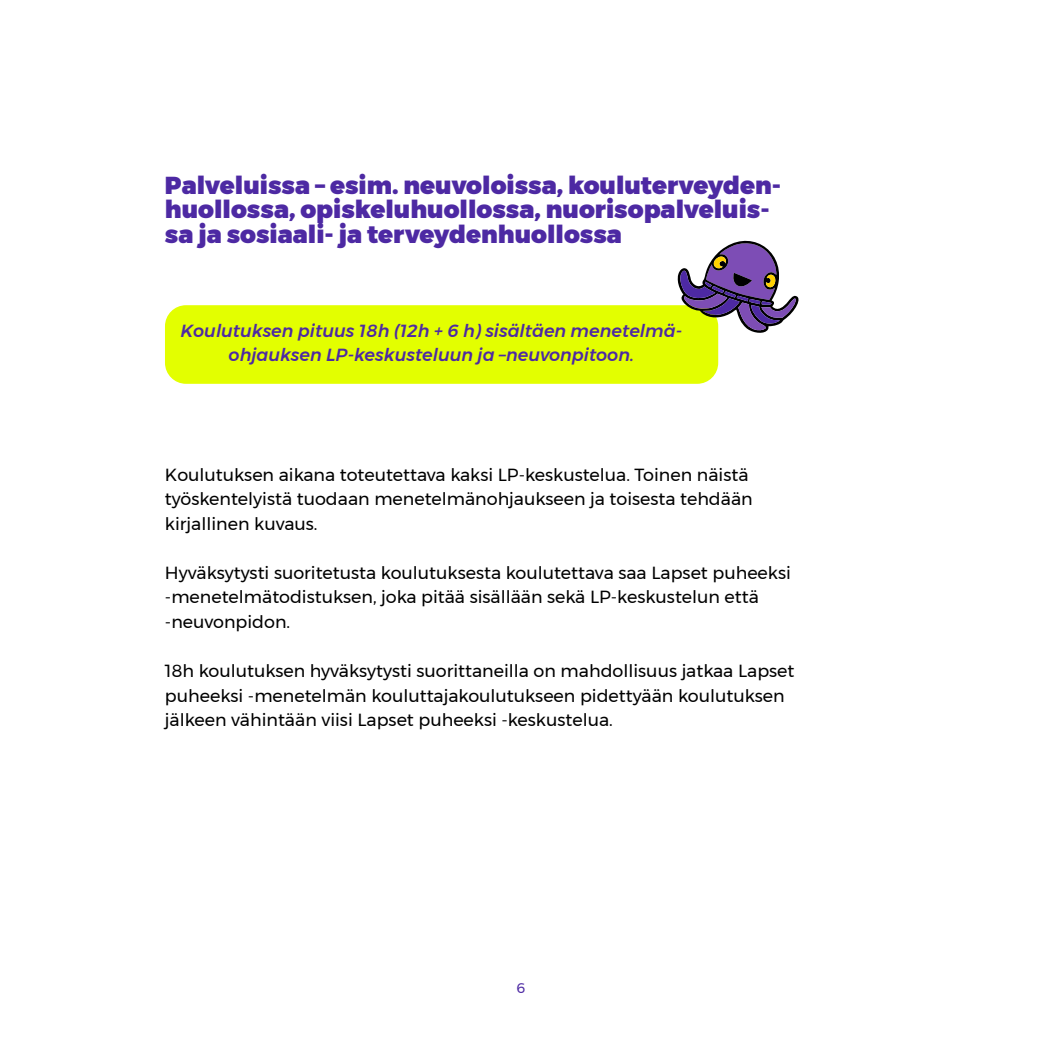
<style>
.page{position:relative;width:1042px;height:1042px;background:#fff}
.page>*{position:absolute;margin:0;border:0;box-sizing:border-box;transform-origin:0 0}
.t1{font:900 24.5px/24.5px "Montserrat";color:#4d29a3}
.t2{font:17.5px/24.5px "Montserrat";color:#000}
.t3{font:italic 500 17.5px/24.5px "Montserrat";color:#4d29a3;text-align:center}
.t4{font:14px "Montserrat";color:#4d29a3}
</style>
<div class="page">
<div style="left:165px;top:305px;width:553px;height:79px;background:#e3ff00;border-radius:21px"></div>
<svg style="left:677px;top:240px;width:122px;height:95px"></svg>
<h1 class="t1" style="left:165px;top:173px;width:618px">Palveluissa – esim. neuvoloissa, kouluterveyden&shy;huollossa, opiskeluhuollossa, nuorisopalveluis&shy;sa ja sosiaali- ja terveydenhuollossa</h1>
<p class="t3" style="left:180px;top:318px;width:503px">Koulutuksen pituus 18h (12h + 6 h) sisältäen menetelmä&shy;ohjauksen LP-keskusteluun ja –neuvonpitoon.</p>
<p class="t2" style="left:165px;top:462px;width:589px">Koulutuksen aikana toteutettava kaksi LP-keskustelua. Toinen näistä työskentelyistä tuodaan menetelmänohjaukseen ja toisesta tehdään kirjallinen kuvaus.</p>
<p class="t2" style="left:165px;top:560px;width:627px">Hyväksytysti suoritetusta koulutuksesta koulutettava saa Lapset puheeksi -menetelmätodistuksen, joka pitää sisällään sekä LP-keskustelun että -neuvonpidon.</p>
<p class="t2" style="left:165px;top:658px;width:631px">18h koulutuksen hyväksytysti suorittaneilla on mahdollisuus jatkaa Lapset puheeksi -menetelmän kouluttajakoulutukseen pidettyään koulutuksen jälkeen vähintään viisi Lapset puheeksi -keskustelua.</p>
<p class="t4" style="left:516px;top:977px;width:10px">6</p>
</div>
